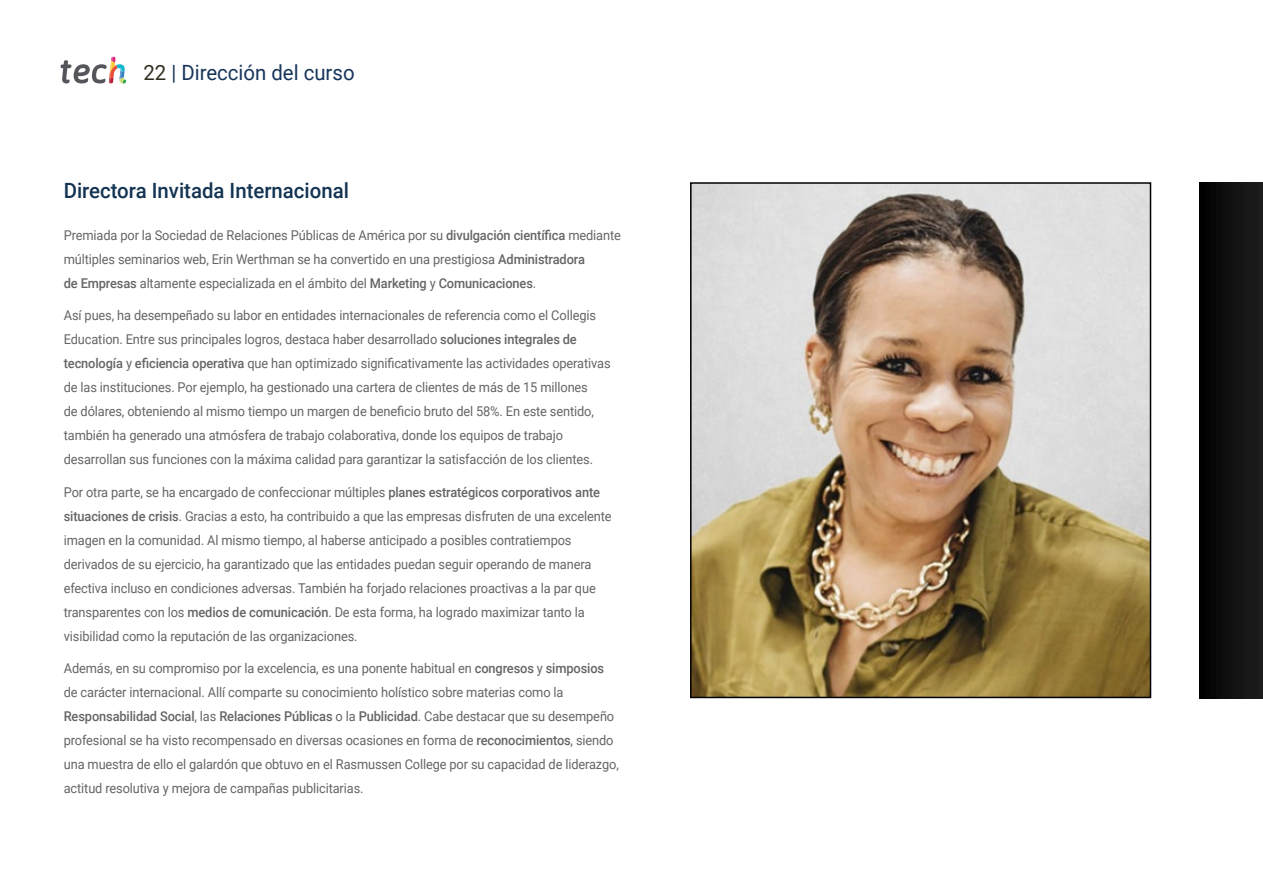
<style>
.page{position:relative;width:1263px;height:893px;background:#fff}
.page>*{position:absolute;margin:0;border:0;box-sizing:border-box;transform-origin:0 0}
.t1{font:500 21px "Roboto";color:#123352}
.t2{font:21px "Roboto";color:#17355b}
.t3{font:13.5px/24px "Roboto";letter-spacing:-.01em;color:#656565;scale:.95 1}
.s1{color:#312e20}
.s2{font-weight:500}
</style>
<div class="page">
<div style="left:1199px;top:182px;width:64px;height:516px;background:linear-gradient(to right,#000,#1e1e1f)"></div>
<img style="left:693px;top:185px;width:455px;height:510px">
<div style="left:690px;top:182px;width:461px;height:516px;border:2px solid #000"></div>
<svg style="left:61px;top:57px;width:65px;height:27px"></svg>
<h1 class="t2" style="left:144px;top:57px;width:213px"><span class="s1">22</span> | Dirección del curso</h1>
<h1 class="t1" style="left:64px;top:176px;width:287px">Directora Invitada Internacional</h1>
<p class="t3" style="left:64px;top:222px;width:588px">Premiada por la Sociedad de Relaciones Públicas de América por su <span class="s2">divulgación científica</span> mediante múltiples seminarios web, Erin Werthman se ha convertido en una prestigiosa <span class="s2">Administradora<br>de Empresas</span> altamente especializada en el ámbito del <span class="s2">Marketing</span> y <span class="s2">Comunicaciones</span>.</p>
<p class="t3" style="left:64px;top:303px;width:577px">Así pues, ha desempeñado su labor en entidades internacionales de referencia como el Collegis Education. Entre sus principales logros, destaca haber desarrollado <span class="s2">soluciones integrales de tecnología</span> y <span class="s2">eficiencia operativa</span> que han optimizado significativamente las actividades operativas de las instituciones. Por ejemplo, ha gestionado una cartera de clientes de más de 15 millones<br>de dólares, obteniendo al mismo tiempo un margen de beneficio bruto del 58%. En este sentido, también ha generado una atmósfera de trabajo colaborativa, donde los equipos de trabajo desarrollan sus funciones con la máxima calidad para garantizar la satisfacción de los clientes.</p>
<p class="t3" style="left:64px;top:479px;width:578px">Por otra parte, se ha encargado de confeccionar múltiples <span class="s2">planes estratégicos corporativos ante situaciones de crisis</span>. Gracias a esto, ha contribuido a que las empresas disfruten de una excelente imagen en la comunidad. Al mismo tiempo, al haberse anticipado a posibles contratiempos derivados de su ejercicio, ha garantizado que las entidades puedan seguir operando de manera efectiva incluso en condiciones adversas. También ha forjado relaciones proactivas a la par que transparentes con los <span class="s2">medios de comunicación</span>. De esta forma, ha logrado maximizar tanto la visibilidad como la reputación de las organizaciones.</p>
<p class="t3" style="left:64px;top:656px;width:586px">Además, en su compromiso por la excelencia, es una ponente habitual en <span class="s2">congresos</span> y <span class="s2">simposios </span>de carácter internacional. Allí comparte su conocimiento holístico sobre materias como la <span class="s2">Responsabilidad Social</span>, las <span class="s2">Relaciones Públicas</span> o la <span class="s2">Publicidad</span>. Cabe destacar que su desempeño profesional se ha visto recompensado en diversas ocasiones en forma de <span class="s2">reconocimientos</span>, siendo una muestra de ello el galardón que obtuvo en el Rasmussen College por su capacidad de liderazgo, actitud resolutiva y mejora de campañas publicitarias.</p>
</div>
